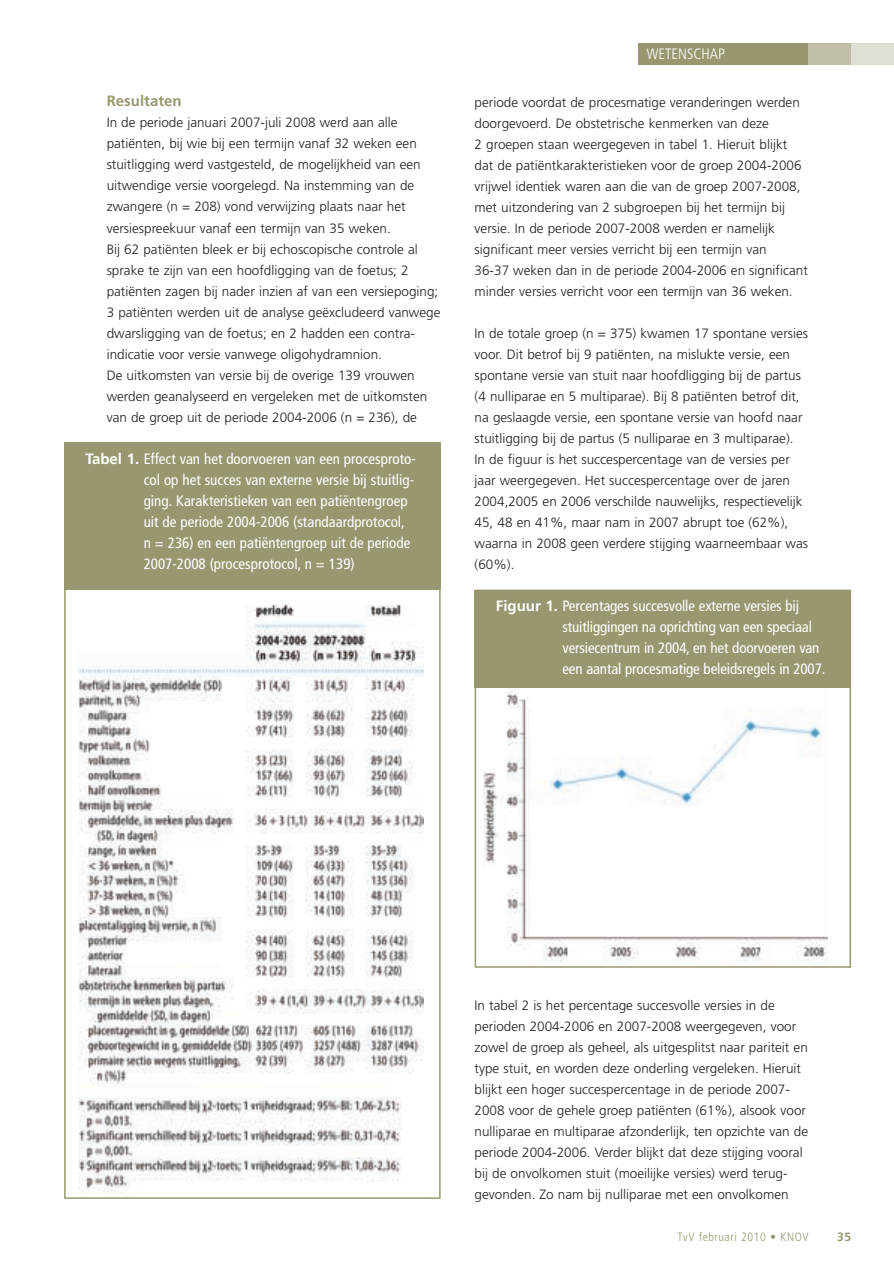
<style>
.page{position:relative;width:894px;height:1264px;background:#fff}
.page>*{position:absolute;margin:0;border:0;box-sizing:border-box;transform-origin:0 0}
.t1{font:condensed 15px/21px "Frutiger";color:#fff}
.t2{font:300 condensed 15px "Frutiger";color:#fff}
.t3{font:700 15px "Frutiger";color:#999770}
.t4{font:300 13.5px/21px "Frutiger";color:#231f20}
.t5{font:300 condensed 12px "Frutiger";letter-spacing:.05em;color:#999770}
.t6{font:700 12px "Frutiger";color:#999770}
.s1{font-weight:700;font-stretch:normal}
</style>
<div class="page">
<div style="left:638px;top:43px;width:255px;height:21px;background:#999770"></div>
<img style="left:484px;top:687px;width:343px;height:274px">
<div style="left:474px;top:589px;width:377px;height:98px;background:#999770"></div>
<img style="left:78px;top:589px;width:345px;height:604px">
<div style="left:64px;top:442px;width:376px;height:147px;background:#999770"></div>
<div style="left:808px;top:43px;width:43px;height:21px;background:#c1bea7"></div>
<div style="left:851px;top:43px;width:43px;height:21px;background:#deded2"></div>
<p class="t3" style="left:107px;top:95px;width:77px">Resultaten</p>
<p class="t4" style="left:107px;top:113px;width:335px">In de periode januari 2007-juli 2008 werd aan alle patiënten, bij wie bij een termijn vanaf 32 weken een stuitligging werd vastgesteld, de mogelijkheid van een uitwendige versie voorgelegd. Na instemming van de zwangere (n = 208) vond verwijzing plaats naar het versiespreekuur vanaf een termijn van 35 weken.<br>Bij 62 patiënten bleek er bij echoscopische controle al sprake te zijn van een hoofdligging van de foetus; 2 patiënten zagen bij nader inzien af van een versiepoging; 3 patiënten werden uit de analyse geëxcludeerd vanwege dwarsligging van de foetus; en 2 hadden een contra&shy;indicatie voor versie vanwege oligohydramnion.<br>De uitkomsten van versie bij de overige 139 vrouwen werden geanalyseerd en vergeleken met de uitkomsten van de groep uit de periode 2004-2006 (n = 236), de</p>
<p class="t1" style="left:144px;top:449px;width:274px;text-indent:-58px"><span class="s1">Tabel 1.</span> Effect van het doorvoeren van een procesproto&shy;col op het succes van externe versie bij stuitlig&shy;ging. Karakteristieken van een patiëntengroep uit de periode 2004-2006 (standaardprotocol, n = 236) en een patiëntengroep uit de periode 2007-2008 (procesprotocol, n = 139)</p>
<p class="t2" style="left:647px;top:47px;width:80px">WETENSCHAP</p>
<p class="t4" style="left:474px;top:92px;width:335px">periode voordat de procesmatige veranderingen werden doorgevoerd. De obstetrische kenmerken van deze<br>2 groepen staan weergegeven in tabel 1. Hieruit blijkt dat de patiëntkarakteristieken voor de groep 2004-2006 vrijwel identiek waren aan die van de groep 2007-2008, met uitzondering van 2 subgroepen bij het termijn bij versie. In de periode 2007-2008 werden er namelijk significant meer versies verricht bij een termijn van<br>36-37 weken dan in de periode 2004-2006 en significant minder versies verricht voor een termijn van 36 weken.</p>
<p class="t4" style="left:474px;top:323px;width:335px">In de totale groep (n = 375) kwamen 17 spontane versies voor. Dit betrof bij 9 patiënten, na mislukte versie, een spontane versie van stuit naar hoofdligging bij de partus (4 nulliparae en 5 multiparae). Bij 8 patiënten betrof dit, na geslaagde versie, een spontane versie van hoofd naar stuitligging bij de partus (5 nulliparae en 3 multiparae).<br>In de figuur is het succespercentage van de versies per jaar weergegeven. Het succespercentage over de jaren 2004,2005 en 2006 verschilde nauwelijks, respectievelijk 45, 48 en 41%, maar nam in 2007 abrupt toe (62%), waarna in 2008 geen verdere stijging waarneembaar was (60%).</p>
<p class="t1" style="left:562px;top:596px;width:264px;text-indent:-66px"><span class="s1">Figuur 1.</span> Percentages succesvolle externe versies bij stuitliggingen na oprichting van een speciaal versiecentrum in 2004, en het doorvoeren van een aantal procesmatige beleids regels in 2007.</p>
<p class="t4" style="left:474px;top:995px;width:335px">In tabel 2 is het percentage succesvolle versies in de perioden 2004-2006 en 2007-2008 weergegeven, voor zowel de groep als geheel, als uitgesplitst naar pariteit en type stuit, en worden deze onderling vergeleken. Hieruit blijkt een hoger succespercentage in de periode 2007- 2008 voor de gehele groep patiënten (61%), alsook voor nulliparae en multiparae afzonderlijk, ten opzichte van de periode 2004-2006. Verder blijkt dat deze stijging vooral bij de onvolkomen stuit (moeilijke versies) werd terug - gevonden. Zo nam bij nulliparae met een onvolkomen</p>
<p class="t5" style="left:677px;top:1231px;width:132px">TvV februari 2010 • KNOV</p>
<p class="t6" style="left:837px;top:1231px;width:16px">35</p>
</div>
